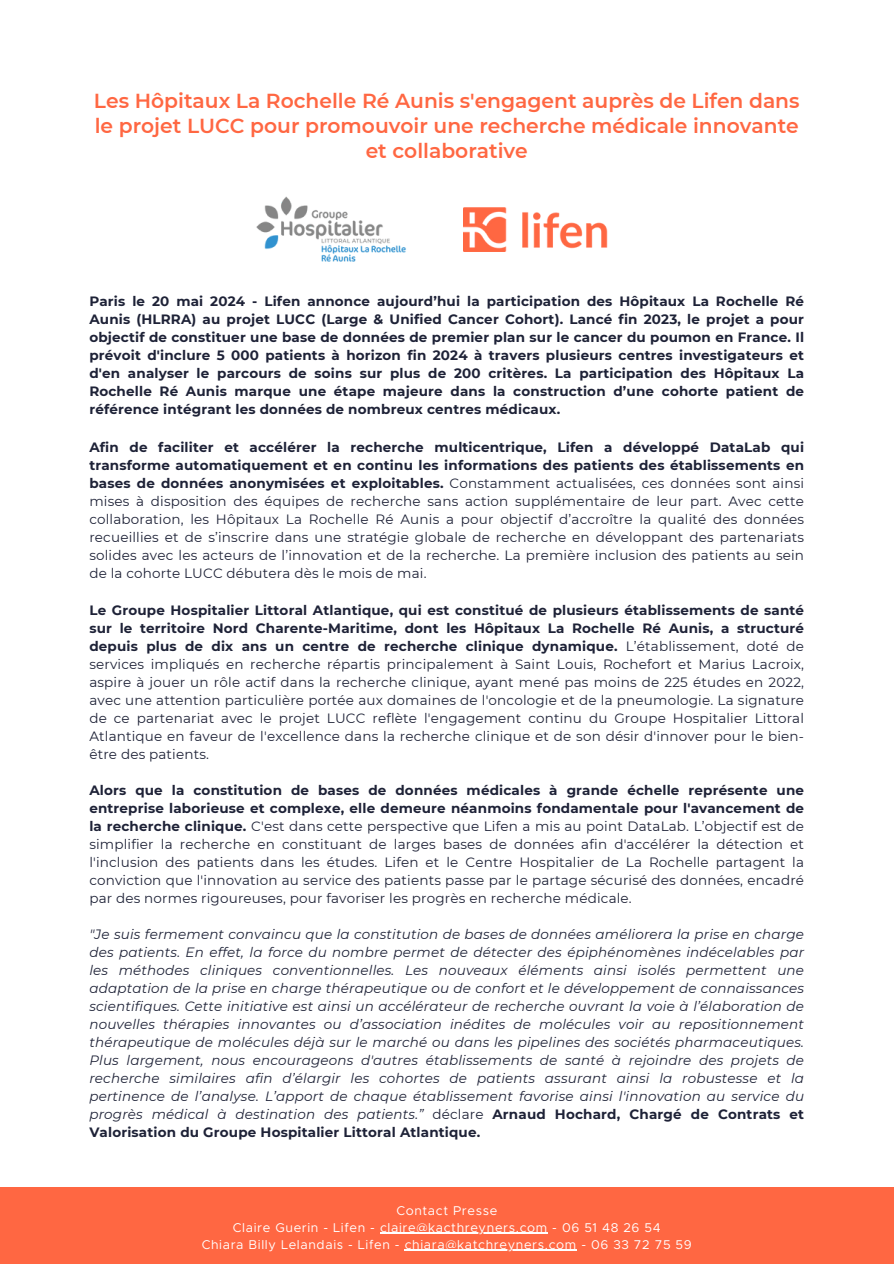
<style>
.page{position:relative;width:894px;height:1264px;background:#fff}
.page>*{position:absolute;margin:0;border:0;box-sizing:border-box;transform-origin:0 0}
.t1{font:600 20.25px/24.8px "Montserrat";color:#ff6742;text-align:center}
.t2{font:13.5px/18px "Montserrat";letter-spacing:.015em;color:#1e2237;text-align:justify}
.t3{font:italic 13.5px/18px "Montserrat";letter-spacing:.015em;color:#1e2237;text-align:justify}
.t4{font:700 13.5px/18px "Montserrat";letter-spacing:.015em;color:#1e2237;text-align:justify}
.t5{font:12.75px/17px "Metropolis";letter-spacing:.05em;color:#fff;text-align:center}
.s1{font-weight:700}
.s2{font-style:normal}
.s3{font-weight:700;font-style:normal}
</style>
<div class="page">
<div style="left:0;top:1187px;width:893px;height:76px;background:#ff6742"></div>
<hr style="left:380px;top:1232px;width:36px;height:1px;background:#fff">
<hr style="left:416px;top:1232px;width:132px;height:1px;background:#fff">
<hr style="left:404px;top:1249px;width:173px;height:1px;background:#fff">
<img style="left:463px;top:207px;width:145px;height:44px">
<img style="left:256px;top:196px;width:150px;height:66px">
<h1 class="t1" style="left:94px;top:88px;width:707px">Les Hôpitaux La Rochelle Ré Aunis s'engagent auprès de Lifen dans le projet LUCC pour promouvoir une recherche médicale innovante et collaborative</h1>
<h1 class="t4" style="left:89px;top:292px;width:716px">Paris le 20 mai 2024 - Lifen annonce aujourd’hui la participation des Hôpitaux La Rochelle Ré Aunis (HLRRA) au projet LUCC (Large &amp; Unified Cancer Cohort). Lancé fin 2023, le projet a pour objectif de constituer une base de données de premier plan sur le cancer du poumon en France. Il prévoit d'inclure 5 000 patients à horizon fin 2024 à travers plusieurs centres investigateurs et d'en analyser le parcours de soins sur plus de 200 critères. La participation des Hôpitaux La Rochelle Ré Aunis marque une étape majeure dans la construction d’une cohorte patient de référence intégrant les données de nombreux centres médicaux.</h1>
<p class="t2" style="left:89px;top:438px;width:716px"><span class="s1">Afin de faciliter et accélérer la recherche multicentrique, Lifen a développé DataLab qui transforme automatiquement et en continu les informations des patients des établissements en bases de données anonymisées et exploitables.</span> Constamment actualisées, ces données sont ainsi mises à disposition des équipes de recherche sans action supplémentaire de leur part. Avec cette collaboration, les Hôpitaux La Rochelle Ré Aunis a pour objectif d’accroître la qualité des données recueillies et de s’inscrire dans une stratégie globale de recherche en développant des partenariats solides avec les acteurs de l’innovation et de la recherche. La première inclusion des patients au sein de la cohorte LUCC débutera dès le mois de mai.</p>
<p class="t2" style="left:89px;top:601px;width:716px"><span class="s1">Le Groupe Hospitalier Littoral Atlantique, qui est constitué de plusieurs établissements de santé sur le territoire Nord Charente-Maritime, dont les Hôpitaux La Rochelle Ré Aunis, a structuré depuis plus de dix ans un centre de recherche clinique dynamique.</span> L’établissement, doté de services impliqués en recherche répartis principalement à Saint Louis, Rochefort et Marius Lacroix, aspire à jouer un rôle actif dans la recherche clinique, ayant mené pas moins de 225 études en 2022, avec une attention particulière portée aux domaines de l'oncologie et de la pneumologie. La signature de ce partenariat avec le projet LUCC reflète l'engagement continu du Groupe Hospitalier Littoral Atlantique en faveur de l'excellence dans la recherche clinique et de son désir d'innover pour le bien&shy;être des patients.</p>
<h2 class="t2" style="left:89px;top:781px;width:716px"><span class="s1">Alors que la constitution de bases de données médicales à grande échelle représente une entreprise laborieuse et complexe, elle demeure néanmoins fondamentale pour l'avancement de la recherche clinique.</span> C'est dans cette perspective que Lifen a mis au point DataLab. L’objectif est de simplifier la recherche en constituant de larges bases de données afin d'accélérer la détection et l'inclusion des patients dans les études. Lifen et le Centre Hospitalier de La Rochelle partagent la conviction que l'innovation au service des patients passe par le partage sécurisé des données, encadré par des normes rigoureuses, pour favoriser les progrès en recherche médicale.</h2>
<h3 class="t3" style="left:89px;top:925px;width:716px">"Je suis fermement convaincu que la constitution de bases de données améliorera la prise en charge des patients. En effet, la force du nombre permet de détecter des épiphénomènes indécelables par les méthodes cliniques conventionnelles. Les nouveaux éléments ainsi isolés permettent une adaptation de la prise en charge thérapeutique ou de confort et le développement de connaissances scientifiques. Cette initiative est ainsi un accélérateur de recherche ouvrant la voie à l’élaboration de nouvelles thérapies innovantes ou d’association inédites de molécules voir au repositionnement thérapeutique de molécules déjà sur le marché ou dans les pipelines des sociétés pharmaceutiques.<br>Plus largement, nous encourageons d'autres établissements de santé à rejoindre des projets de recherche similaires afin d’élargir les cohortes de patients assurant ainsi la robustesse et la pertinence de l’analyse. L’apport de chaque établissement favorise ainsi l'innovation au service du progrès médical à destination des patients.” <span class="s2">déclare</span> <span class="s3">Arnaud Hochard, Chargé de Contrats et Valorisation du Groupe Hospitalier Littoral Atlantique.</span></h3>
<h3 class="t5" style="left:233px;top:1202px;width:429px">Contact Presse<br>Claire Guerin - Lifen - claire@kacthreyners.com - 06 51 48 26 54</h3>
<h3 class="t5" style="left:202px;top:1236px;width:491px">Chiara Billy Lelandais - Lifen - chiara@katchreyners.com - 06 33 72 75 59</h3>
</div>
